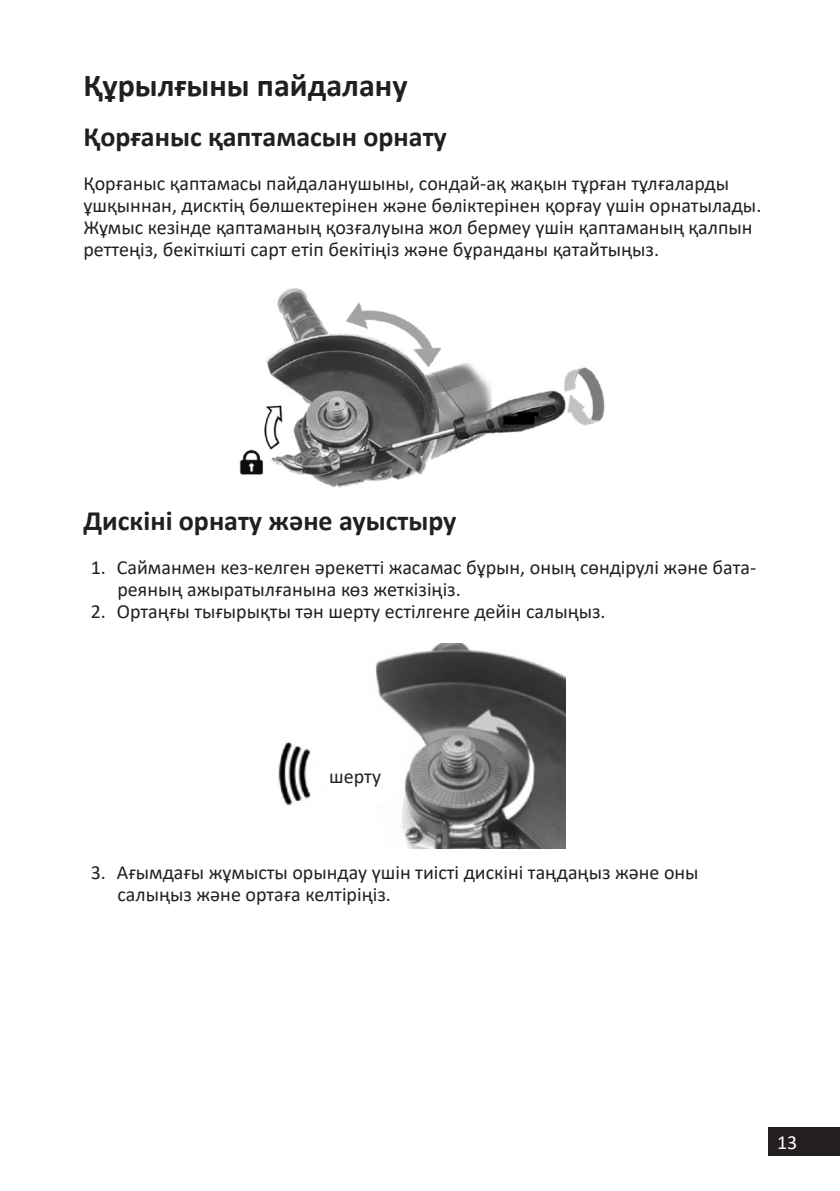
<style>
.page{position:relative;width:840px;height:1191px;background:#fff}
.page>*{position:absolute;margin:0;border:0;box-sizing:border-box;transform-origin:0 0}
.Заголовок_16{font:700 32px "Calibri";color:#231f20}
.Заголовок_14{font:700 28px "Calibri";color:#231f20}
.t1{font:20px/22px "Calibri";color:#231f20}
.t2{font:20px "Calibri";color:#fff}
</style>
<div class="page">
<div style="left:767px;top:1126px;width:72px;height:29px;background:#231f20"></div>
<img style="left:239px;top:288px;width:366px;height:200px">
<img style="left:278px;top:643px;width:287px;height:205px">
<p class="Заголовок_16" style="left:83px;top:63px;width:325px">Құрылғыны пайдалану</p>
<p class="Заголовок_14" style="left:83px;top:117px;width:365px">Қорғаныс қаптамасын орнату</p>
<p class="t1" style="left:83px;top:172px;width:679px">Қорғаныс қаптамасы пайдаланушыны, сондай-ақ жақын тұрған тұлғаларды ұшқыннан, дисктің бөлшектерінен және бөліктерінен қорғау үшін орнатылады.</p>
<p class="t1" style="left:83px;top:216px;width:670px">Жұмыс кезінде қаптаманың қозғалуына жол бермеу үшін қаптаманың қалпын реттеңіз, бекіткішті сарт етіп бекітіңіз және бұранданы қатайтыңыз.</p>
<p class="Заголовок_14" style="left:83px;top:501px;width:374px">Дискіні орнату және ауыстыру</p>
<p class="t1" style="left:117px;top:556px;width:640px;text-indent:-27px">1. Сайманмен кез-келген әрекетті жасамас бұрын, оның сөндірулі және бата&shy;реяның ажыратылғанына көз жеткізіңіз.</p>
<p class="t1" style="left:91px;top:600px;width:516px">2. Ортаңғы тығырықты тән шерту естілгенге дейін салыңыз.</p>
<p class="t1" style="left:329px;top:764px;width:53px">шерту</p>
<p class="t1" style="left:117px;top:860px;width:582px;text-indent:-27px">3. Ағымдағы жұмысты орындау үшін тиісті дискіні таңдаңыз және оны салыңыз және ортаға келтіріңіз.</p>
<p class="t2" style="left:776px;top:1128px;width:22px">13</p>
</div>
